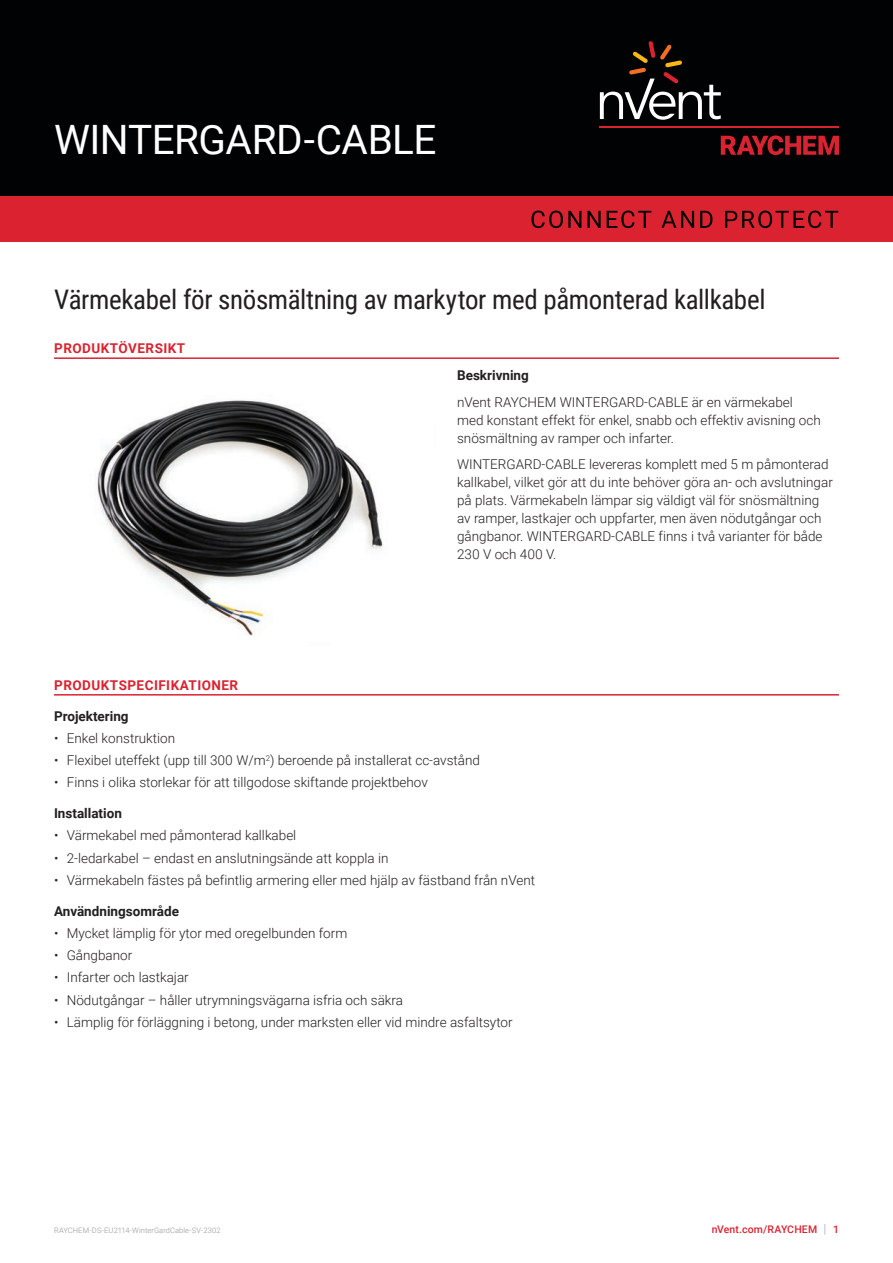
<style>
.page{position:relative;width:893px;height:1263px;background:#fff}
.page>*{position:absolute;margin:0;border:0;box-sizing:border-box;transform-origin:0 0}
.Title_Product_Name{font:40.5px "Roboto";letter-spacing:-.015em;color:#fff}
.Product_Description{font:27px "Roboto Condensed";letter-spacing:-.015em;color:#231f20}
.Bodytext_1{font:300 13.5px/18px "Roboto";color:#231f20}
.Subhead_L-2{font:700 13.5px "Roboto";color:#231f20}
.Subhead{font:700 13.5px "Roboto";letter-spacing:.035em;color:#db2230}
.t1{font:500 10.5px "Roboto";letter-spacing:.015em;color:#db2230}
.t2{font:300 7.5px "Roboto";letter-spacing:.015em;color:#8f959e}
.s1{font-weight:300;font-size:12.6px;color:#8f959e}
</style>
<div class="page">
<div style="left:0;top:0;width:893px;height:196px;background:#010203"></div>
<div style="left:0;top:196px;width:893px;height:45px;background:#db2230"></div>
<svg style="left:532px;top:211px;width:306px;height:17px"></svg>
<svg style="left:721px;top:135px;width:118px;height:20px"></svg>
<hr style="left:600px;top:127px;width:239px;height:1px;background:#db2230">
<svg style="left:600px;top:41px;width:121px;height:79px"></svg>
<img style="left:97px;top:400px;width:286px;height:236px">
<hr style="left:54px;top:357px;width:785px;height:2px;background:#db2230">
<hr style="left:54px;top:694px;width:785px;height:1px;background:#db2230">
<p class="Title_Product_Name" style="left:54px;top:111px;width:384px">WINTERGARD-CABLE</p>
<p class="Product_Description" style="left:54px;top:281px;width:713px">Värmekabel för snösmältning av markytor med påmonterad kallkabel</p>
<p class="Subhead" style="left:54px;top:339px;width:133px">PRODUKTÖVERSIKT</p>
<p class="Subhead_L-2" style="left:457px;top:366px;width:73px">Beskrivning</p>
<p class="Bodytext_1" style="left:457px;top:392px;width:365px">nVent RAYCHEM WINTERGARD-CABLE är en värmekabel med konstant effekt för enkel, snabb och effektiv avisning och snösmältning av ramper och infarter.</p>
<p class="Bodytext_1" style="left:457px;top:455px;width:377px">WINTERGARD-CABLE levereras komplett med 5 m påmonterad kallkabel, vilket gör att du inte behöver göra an- och avslutningar på plats. Värmekabeln lämpar sig väldigt väl för snösmältning av ramper, lastkajer och uppfarter, men även nödutgångar och gångbanor. WINTERGARD-CABLE finns i två varianter för både 230 V och 400 V.</p>
<p class="Subhead" style="left:54px;top:675px;width:185px">PRODUKTSPECIFIKATIONER</p>
<p class="Subhead_L-2" style="left:54px;top:706px;width:76px">Projektering</p>
<p class="Bodytext_1" style="left:54px;top:728px;width:123px">• Enkel konstruktion</p>
<p class="Bodytext_1" style="left:54px;top:751px;width:428px">• Flexibel uteffekt (upp till 300 W/m<sup>2</sup>) beroende på installerat cc-avstånd</p>
<p class="Bodytext_1" style="left:54px;top:773px;width:375px">• Finns i olika storlekar för att tillgodose skiftande projektbehov</p>
<p class="Subhead_L-2" style="left:54px;top:804px;width:69px">Installation</p>
<p class="Bodytext_1" style="left:54px;top:826px;width:244px">• Värmekabel med påmonterad kallkabel</p>
<p class="Bodytext_1" style="left:54px;top:848px;width:336px">• 2-ledarkabel – endast en anslutningsände att koppla in</p>
<p class="Bodytext_1" style="left:54px;top:870px;width:483px">• Värmekabeln fästes på befintlig armering eller med hjälp av fästband från nVent</p>
<p class="Subhead_L-2" style="left:54px;top:901px;width:126px">Användningsområde</p>
<p class="Bodytext_1" style="left:54px;top:923px;width:295px">• Mycket lämplig för ytor med oregelbunden form</p>
<p class="Bodytext_1" style="left:54px;top:946px;width:80px">• Gångbanor</p>
<p class="Bodytext_1" style="left:54px;top:968px;width:136px">• Infarter och lastkajar</p>
<p class="Bodytext_1" style="left:54px;top:990px;width:351px">• Nödutgångar – håller utrymningsvägarna isfria och säkra</p>
<p class="Bodytext_1" style="left:54px;top:1012px;width:460px">• Lämplig för förläggning i betong, under marksten eller vid mindre asfaltsytor</p>
<p class="t2" style="left:54px;top:1225px;width:168px">RAYCHEM-DS-EU2114-WinterGardCable-SV-2302</p>
<p class="t1" style="left:712px;top:1222px;width:129px">nVent.com/RAYCHEM <span class="s1">|</span> 1</p>
</div>
